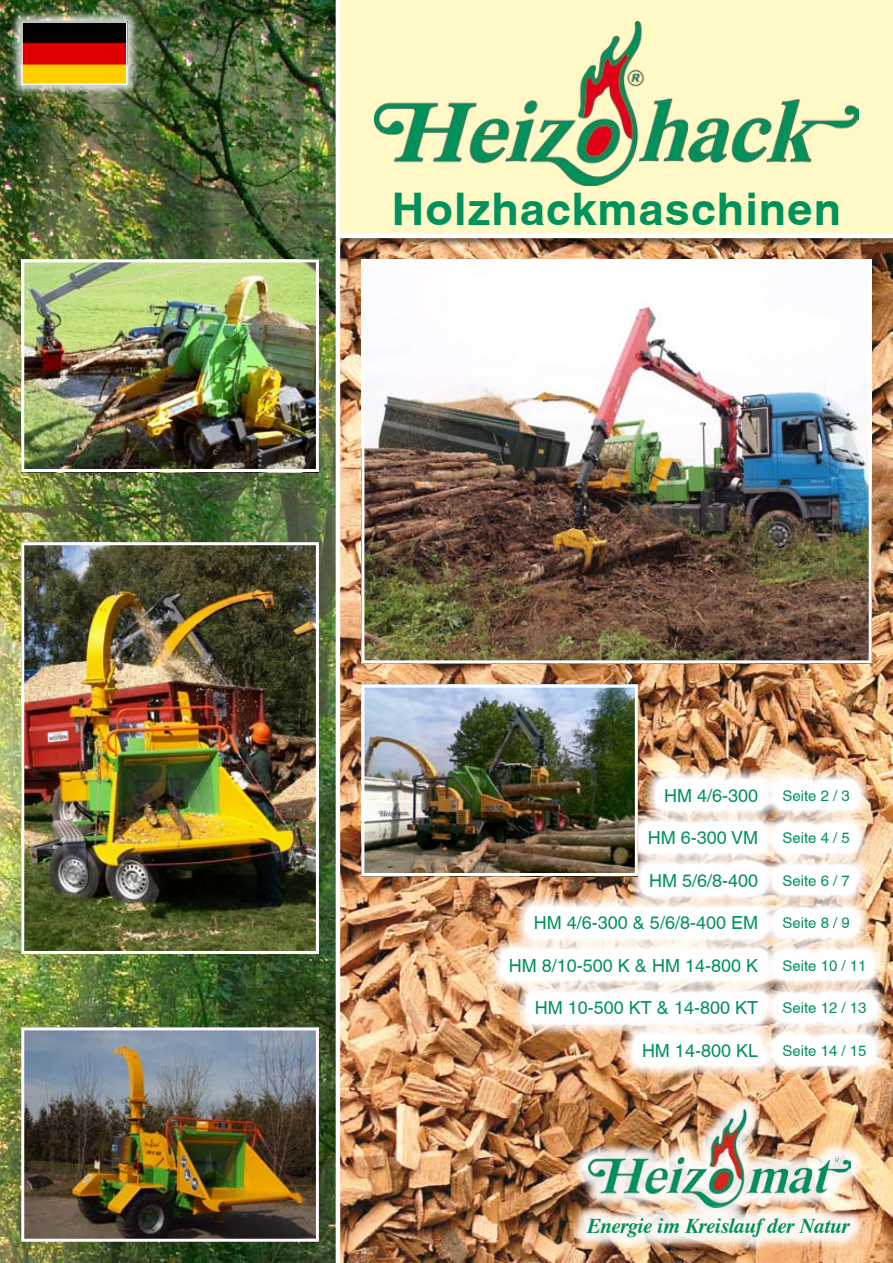
<style>
.page{position:relative;width:893px;height:1263px;background:#fff}
.page>*{position:absolute;margin:0;border:0;box-sizing:border-box;transform-origin:0 0}
.t1{font:700 45px "Helvetica";letter-spacing:.025em;color:#00925b}
.t2{font:italic 700 21px "Dutch 801 BT";color:#00925b}
.t3{font:18px "Helvetica";color:#00925b}
.t4{font:15px "Helvetica";color:#00925b}
</style>
<div class="page">
<img style="left:340px;top:253px;width:553px;height:1010px">
<div style="left:0;top:0;width:893px;height:253px;background:#000;opacity:.5"></div>
<svg style="left:340px;top:0;width:553px;height:240px;background:#fbf5c6"></svg>
<img style="left:0;top:0;width:340px;height:1263px">
<img style="left:365px;top:263px;width:503px;height:396px">
<div style="left:361px;top:259px;width:511px;height:404px;border:3px solid #fff"></div>
<div style="left:571px;top:1092px;width:322px;height:171px;background:#fff;opacity:.9"></div>
<img style="left:588px;top:1121px;width:262px;height:80px">
<img style="left:642px;top:765px;width:238px;height:43px">
<svg style="left:626px;top:808px;width:133px;height:85px"></svg>
<svg style="left:627px;top:850px;width:132px;height:43px"></svg>
<img style="left:487px;top:935px;width:26px;height:143px">
<img style="left:513px;top:1036px;width:107px;height:85px">
<svg style="left:512px;top:893px;width:247px;height:143px"></svg>
<img style="left:620px;top:1020px;width:273px;height:143px">
<img style="left:25px;top:263px;width:290px;height:205px">
<div style="left:21px;top:259px;width:298px;height:213px;border:3px solid #fff"></div>
<img style="left:25px;top:546px;width:290px;height:404px">
<div style="left:21px;top:542px;width:298px;height:412px;border:3px solid #fff"></div>
<img style="left:25px;top:1031px;width:290px;height:207px">
<div style="left:21px;top:1027px;width:298px;height:215px;border:3px solid #fffaff"></div>
<img style="left:375px;top:21px;width:483px;height:164px">
<div style="left:569px;top:1201px;width:324px;height:62px;background:#fff;opacity:.9"></div>
<div style="left:8px;top:8px;width:182px;height:139px;background:#fff;opacity:.75"></div>
<img style="left:24px;top:24px;width:101px;height:58px">
<div style="left:21px;top:21px;width:107px;height:64px;border:2px solid #fff"></div>
<img style="left:759px;top:766px;width:134px;height:43px">
<svg style="left:759px;top:809px;width:134px;height:42px"></svg>
<svg style="left:759px;top:851px;width:134px;height:43px"></svg>
<img style="left:759px;top:894px;width:134px;height:42px">
<svg style="left:759px;top:936px;width:134px;height:43px"></svg>
<img style="left:759px;top:979px;width:134px;height:42px">
<img style="left:759px;top:1021px;width:134px;height:141px">
<img style="left:365px;top:689px;width:269px;height:183px">
<div style="left:361px;top:685px;width:277px;height:191px;border:3px solid #fff"></div>
<h1 class="t1" style="left:392px;top:182px;width:451px">Holzhackmaschinen</h1>
<p class="t3" style="left:664px;top:785px;width:96px">HM 4/6-300</p>
<p class="t3" style="left:648px;top:827px;width:112px">HM 6-300 VM</p>
<p class="t3" style="left:649px;top:870px;width:111px">HM 5/6/8-400</p>
<p class="t3" style="left:534px;top:912px;width:226px">HM 4/6-300 &amp; 5/6/8-400 EM</p>
<p class="t3" style="left:509px;top:955px;width:251px">HM 8/10-500 K &amp; HM 14-800 K</p>
<p class="t3" style="left:535px;top:997px;width:225px">HM 10-500 KT &amp; 14-800 KT</p>
<p class="t3" style="left:642px;top:1040px;width:118px">HM 14-800 KL</p>
<p class="t4" style="left:782px;top:787px;width:69px">Seite 2 / 3</p>
<p class="t4" style="left:782px;top:829px;width:69px">Seite 4 / 5</p>
<p class="t4" style="left:782px;top:872px;width:69px">Seite 6 / 7</p>
<p class="t4" style="left:782px;top:914px;width:69px">Seite 8 / 9</p>
<p class="t4" style="left:782px;top:957px;width:86px">Seite 10 / 11</p>
<p class="t4" style="left:782px;top:999px;width:86px">Seite 12 / 13</p>
<p class="t4" style="left:782px;top:1042px;width:86px">Seite 14 / 15</p>
<p class="t2" style="left:587px;top:1213px;width:265px">Energie im Kreislauf der Natur</p>
</div>
